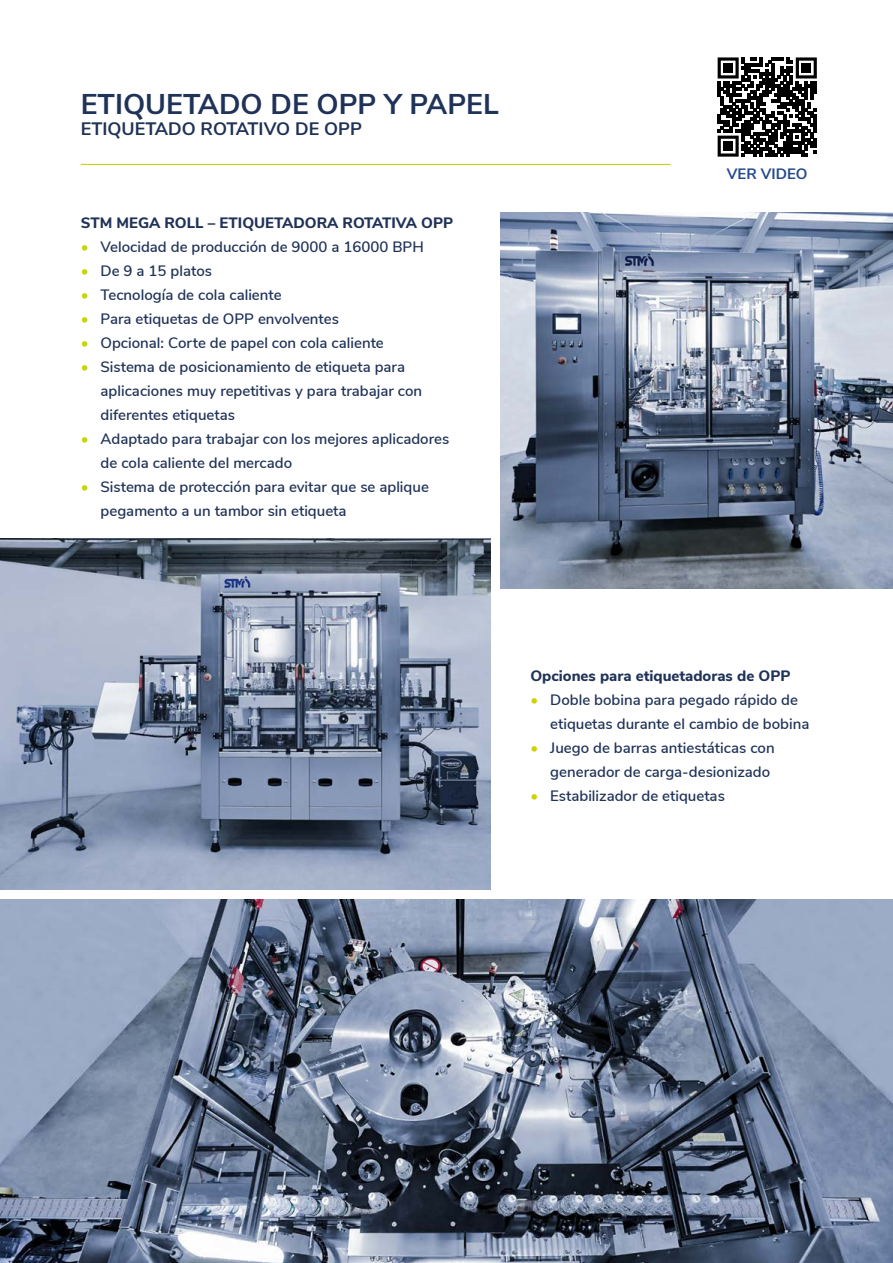
<style>
.page{position:relative;width:893px;height:1263px;background:#fff}
.page>*{position:absolute;margin:0;border:0;box-sizing:border-box;transform-origin:0 0}
.t1{font:700 28.5px "Nunito Sans";color:#1f3257}
.t2{font:700 18px "Nunito Sans";color:#1f3257}
.t3{font:600 15px/24px "Nunito Sans";color:#1f3257}
.t4{font:800 15px "Nunito Sans";color:#1f3257}
.t5{font:700 15px "Nunito Sans";color:#244a8b}
.s1{color:#c8d300}
</style>
<div class="page">
<hr style="left:81px;top:164px;width:590px;height:1px;background:#c8d300">
<img style="left:0;top:900px;width:893px;height:363px">
<img style="left:500px;top:213px;width:393px;height:375px">
<img style="left:0;top:538px;width:490px;height:352px">
<svg style="left:718px;top:57px;width:99px;height:100px"></svg>
<div style="left:724px;top:63px;width:9px;height:9px;background:#000"></div>
<div style="left:802px;top:63px;width:9px;height:9px;background:#000"></div>
<div style="left:724px;top:142px;width:9px;height:9px;background:#000"></div>
<h1 class="t1" style="left:81px;top:83px;width:420px">ETIQUETADO DE OPP Y PAPEL</h1>
<p class="t2" style="left:81px;top:116px;width:283px">ETIQUETADO ROTATIVO DE OPP</p>
<p class="t4" style="left:81px;top:212px;width:374px">STM MEGA ROLL – ETIQUETADORA ROTATIVA OPP</p>
<p class="t3" style="left:81px;top:234px;width:345px"><span class="s1">•</span> Velocidad de producción de 9000 a 16000 BPH</p>
<p class="t3" style="left:81px;top:258px;width:133px"><span class="s1">•</span> De 9 a 15 platos</p>
<p class="t3" style="left:81px;top:282px;width:202px"><span class="s1">•</span> Tecnología de cola caliente</p>
<p class="t3" style="left:81px;top:306px;width:260px"><span class="s1">•</span> Para etiquetas de OPP envolventes</p>
<p class="t3" style="left:81px;top:330px;width:305px"><span class="s1">•</span> Opcional: Corte de papel con cola caliente</p>
<p class="t3" style="left:101px;top:354px;width:323px;text-indent:-20px"><span class="s1">•</span> Sistema de posicionamiento de etiqueta para aplicaciones muy repetitivas y para trabajar con diferentes etiquetas</p>
<p class="t3" style="left:101px;top:426px;width:350px;text-indent:-20px"><span class="s1">•</span> Adaptado para trabajar con los mejores aplicadores de cola caliente del mercado</p>
<p class="t3" style="left:101px;top:474px;width:330px;text-indent:-20px"><span class="s1">•</span> Sistema de protección para evitar que se aplique pegamento a un tambor sin etiqueta</p>
<p class="t5" style="left:727px;top:163px;width:82px">VER VIDEO</p>
<p class="t4" style="left:530px;top:665px;width:261px">Opciones para etiquetadoras de OPP</p>
<p class="t3" style="left:550px;top:687px;width:261px;text-indent:-20px"><span class="s1">•</span> Doble bobina para pegado rápido de etiquetas durante el cambio de bobina</p>
<p class="t3" style="left:530px;top:735px;width:246px;text-align:right"><span class="s1">•</span> Juego de barras antiestáticas con generador de carga-desionizado</p>
<p class="t3" style="left:530px;top:783px;width:196px"><span class="s1">•</span> Estabilizador de etiquetas</p>
</div>
